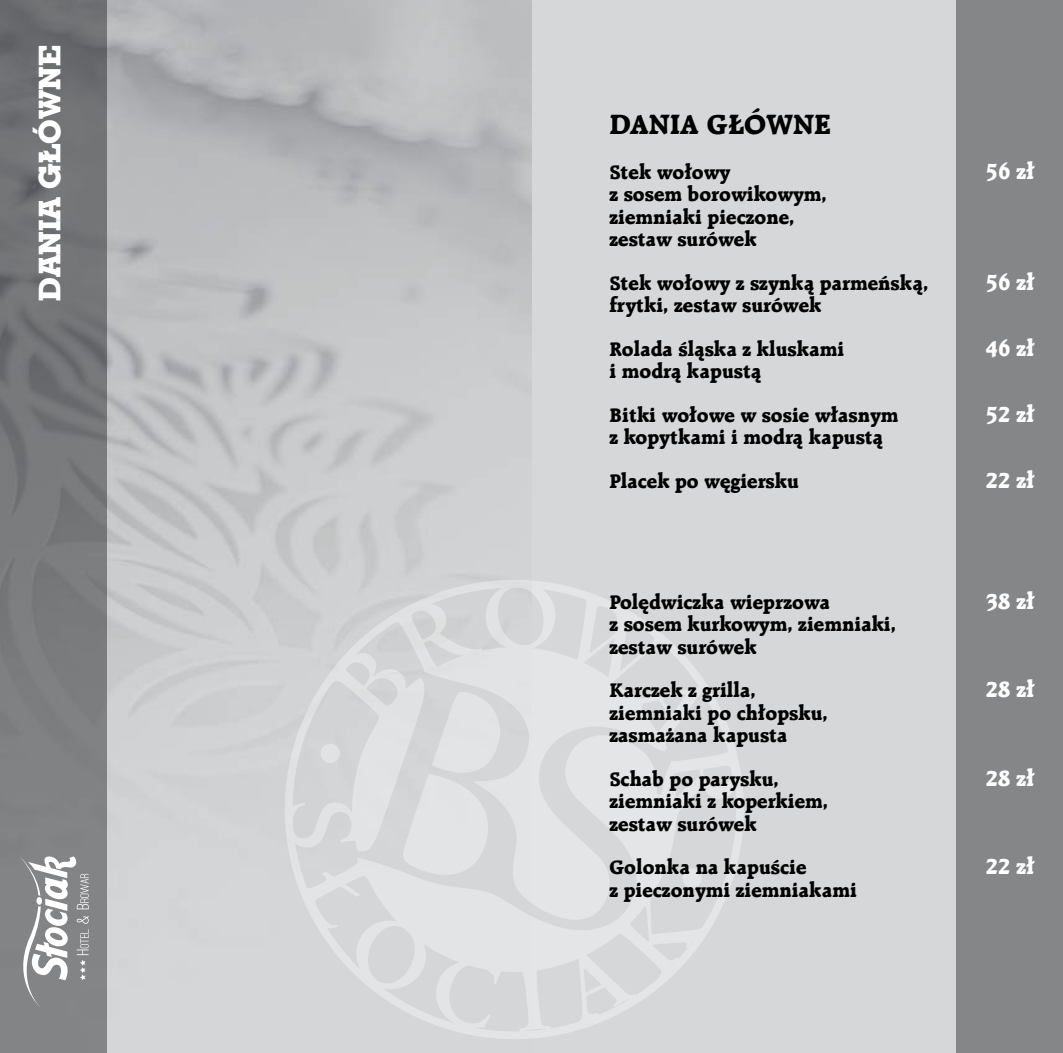
<style>
.page{position:relative;width:1063px;height:1053px;background:#fff}
.page>*{position:absolute;margin:0;border:0;box-sizing:border-box;transform-origin:0 0}
.t1{font:30px "Geo Slab 703 X Bd EU";color:#fff}
.t2{font:30px "Raleigh X Bd EU";color:#000}
.t3{font:23.75px "Raleigh X Bd EU";color:#fff}
.t4{font:21.25px/22.5px "Raleigh X Bd EU";color:#000}
</style>
<div class="page">
<div style="left:531px;top:0;width:532px;height:1052px;background:#d5d7d8"></div>
<div style="left:957px;top:0;width:106px;height:1052px;background:#848688"></div>
<img style="left:0;top:0;width:531px;height:1052px">
<svg style="left:256px;top:551px;width:488px;height:501px;fill:#d5d7d8"></svg>
<svg style="left:10px;top:855px;width:79px;height:152px"></svg>
<h1 class="t1" style="left:31px;top:300px;width:257px;rotate:-90deg">DANIA GŁÓWNE</h1>
<h1 class="t2" style="left:609px;top:105px;width:223px">DANIA GŁÓWNE</h1>
<p class="t4" style="left:609px;top:161px;width:122px">Stek wołowy</p>
<p class="t3" style="left:986px;top:156px;width:50px">56 zł</p>
<p class="t4" style="left:609px;top:183px;width:219px">z sosem borowikowym, ziemniaki pieczone, zestaw surówek</p>
<p class="t4" style="left:609px;top:272px;width:321px">Stek wołowy z szynką parmeńską,</p>
<p class="t3" style="left:986px;top:267px;width:50px">56 zł</p>
<p class="t4" style="left:609px;top:284px;width:237px;line-height:43.5px">frytki, zestaw surówek<br>Rolada śląska z kluskami</p>
<p class="t3" style="left:986px;top:333px;width:50px">46 zł</p>
<p class="t4" style="left:609px;top:350px;width:291px;line-height:43.5px">i modrą kapustą<br>Bitki wołowe w sosie własnym</p>
<p class="t3" style="left:986px;top:399px;width:50px">52 zł</p>
<p class="t4" style="left:609px;top:416px;width:275px;line-height:43.5px">z kopytkami i modrą kapustą<br>Placek po węgiersku</p>
<p class="t3" style="left:986px;top:465px;width:50px">22 zł</p>
<p class="t4" style="left:609px;top:591px;width:222px">Polędwiczka wieprzowa</p>
<p class="t3" style="left:986px;top:586px;width:50px">38 zł</p>
<p class="t4" style="left:609px;top:613px;width:288px">z sosem kurkowym, ziemniaki, zestaw surówek</p>
<p class="t4" style="left:609px;top:679px;width:148px">Karczek z grilla,</p>
<p class="t3" style="left:986px;top:674px;width:50px">28 zł</p>
<p class="t4" style="left:609px;top:702px;width:220px">ziemniaki po chłopsku, zasmażana kapusta</p>
<p class="t4" style="left:609px;top:768px;width:171px">Schab po parysku,</p>
<p class="t3" style="left:986px;top:763px;width:50px">28 zł</p>
<p class="t4" style="left:609px;top:790px;width:220px">ziemniaki z koperkiem, zestaw surówek</p>
<p class="t4" style="left:609px;top:856px;width:199px">Golonka na kapuście</p>
<p class="t3" style="left:986px;top:851px;width:50px">22 zł</p>
<p class="t4" style="left:609px;top:879px;width:249px">z pieczonymi ziemniakami</p>
</div>
